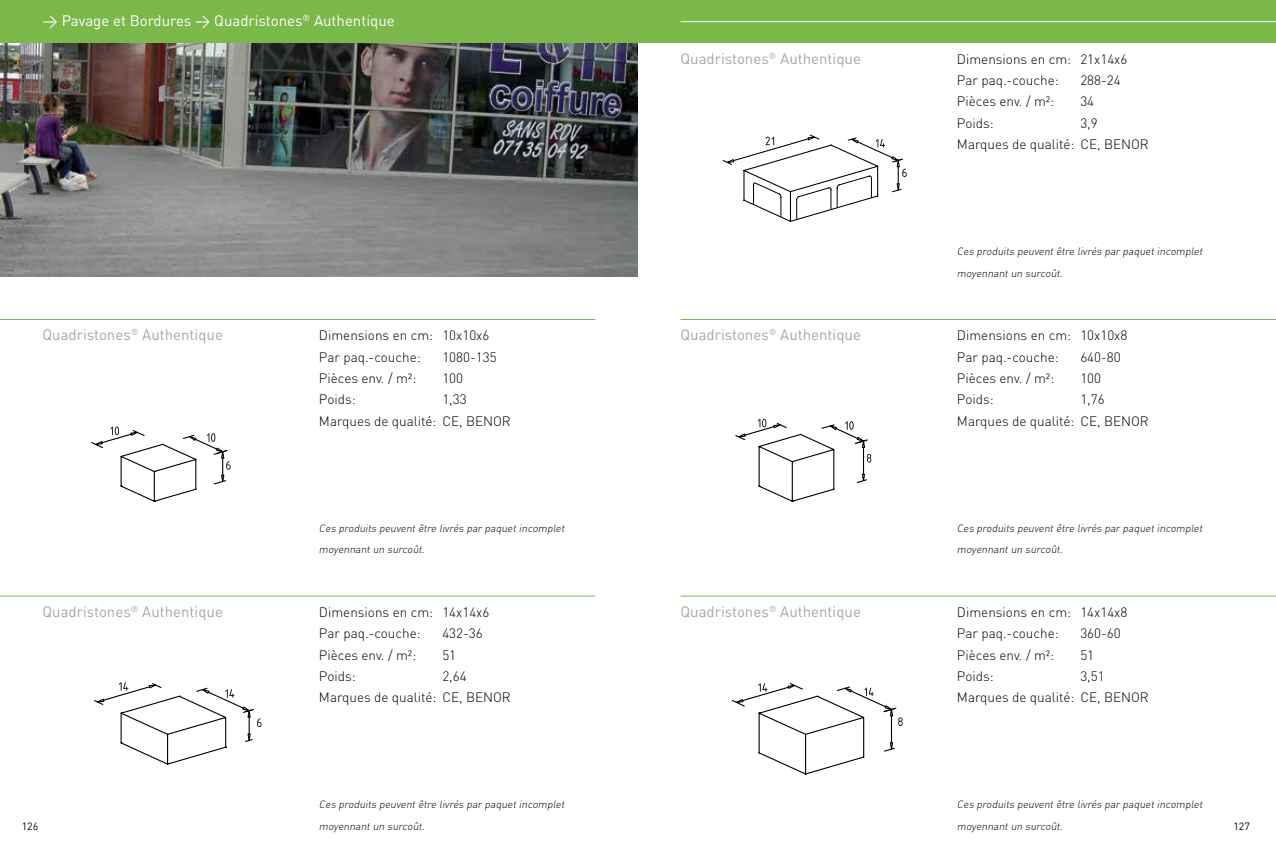
<style>
.page{position:relative;width:1276px;height:851px;background:#fff}
.page>*{position:absolute;margin:0;border:0;box-sizing:border-box;transform-origin:0 0}
.t1{font:15px "DIN";color:#a5a6a7}
.t2{font:15px "DIN";color:#fff}
.t3{font:300 13.5px/21.3px "DIN";color:#000}
.t4{font:italic 10.5px/21.3px "DIN Light Alternate";color:#000}
.t5{font:10.5px "DIN";color:#000}
</style>
<div class="page">
<img style="left:0;top:43px;width:638px;height:233px">
<div style="left:0;top:0;width:1276px;height:43px;background:#79b849"></div>
<svg style="left:731px;top:683px;width:171px;height:92px"></svg>
<svg style="left:735px;top:418px;width:136px;height:84px"></svg>
<svg style="left:722px;top:134px;width:184px;height:88px"></svg>
<svg style="left:94px;top:682px;width:167px;height:83px"></svg>
<svg style="left:91px;top:426px;width:139px;height:76px"></svg>
<hr style="left:680px;top:21px;width:596px;height:1px;background:#fff">
<hr style="left:0;top:319px;width:595px;height:1px;background:#79b849">
<hr style="left:0;top:595px;width:595px;height:1px;background:#79b849">
<hr style="left:680px;top:319px;width:596px;height:1px;background:#79b849">
<hr style="left:680px;top:595px;width:596px;height:1px;background:#79b849">
<p class="t2" style="left:43px;top:11px;width:354px">&gt; Pavage et Bordures &gt; Quadristones<sup>®</sup> Authentique</p>
<p class="t1" style="left:43px;top:325px;width:182px">Quadristones<sup>®</sup> Authentique</p>
<p class="t1" style="left:43px;top:602px;width:182px">Quadristones<sup>®</sup> Authentique</p>
<p class="t3" style="left:442px;top:325px;width:56px">10x10x6<br>1080-135<br>100<br>1,33</p>
<p class="t3" style="left:319px;top:325px;width:193px">Dimensions en cm:<br>Par paq.-couche:<br>Pièces env. / m²:<br>Poids:<br>Marques de qualité: CE, BENOR</p>
<p class="t4" style="left:319px;top:517px;width:249px">Ces produits peuventêtre livrés par paquetincomplet moyennantun surcoût.</p>
<p class="t3" style="left:442px;top:601px;width:49px">14x14x6<br>432-36<br>51<br>2,64</p>
<p class="t3" style="left:319px;top:601px;width:193px">Dimensions en cm:<br>Par paq.-couche:<br>Pièces env. / m²:<br>Poids:<br>Marques de qualité: CE, BENOR</p>
<p class="t1" style="left:680px;top:49px;width:182px">Quadristones<sup>®</sup> Authentique</p>
<p class="t3" style="left:1080px;top:48px;width:49px">21x14x6<br>288-24<br>34<br>3,9</p>
<p class="t3" style="left:957px;top:48px;width:193px">Dimensions en cm:<br>Par paq.-couche:<br>Pièces env. / m²:<br>Poids:<br>Marques de qualité: CE, BENOR</p>
<p class="t4" style="left:957px;top:241px;width:249px">Ces produits peuventêtre livrés par paquetincomplet moyennantun surcoût.</p>
<p class="t1" style="left:680px;top:325px;width:182px">Quadristones<sup>®</sup> Authentique</p>
<p class="t3" style="left:1080px;top:325px;width:49px">10x10x8<br>640-80<br>100<br>1,76</p>
<p class="t3" style="left:957px;top:325px;width:193px">Dimensions en cm:<br>Par paq.-couche:<br>Pièces env. / m²:<br>Poids:<br>Marques de qualité: CE, BENOR</p>
<p class="t4" style="left:957px;top:517px;width:249px">Ces produits peuventêtre livrés par paquetincomplet moyennantun surcoût.</p>
<p class="t1" style="left:680px;top:602px;width:182px">Quadristones<sup>®</sup> Authentique</p>
<p class="t3" style="left:1080px;top:601px;width:49px">14x14x8<br>360-60<br>51<br>3,51</p>
<p class="t3" style="left:957px;top:601px;width:193px">Dimensions en cm:<br>Par paq.-couche:<br>Pièces env. / m²:<br>Poids:<br>Marques de qualité: CE, BENOR</p>
<p class="t4" style="left:319px;top:793px;width:249px">Ces produits peuventêtre livrés par paquetincomplet moyennantun surcoût.</p>
<p class="t4" style="left:957px;top:793px;width:249px">Ces produits peuventêtre livrés par paquetincomplet moyennantun surcoût.</p>
<p class="t5" style="left:22px;top:819px;width:18px">126</p>
<p class="t5" style="left:1233px;top:819px;width:18px">127</p>
</div>
